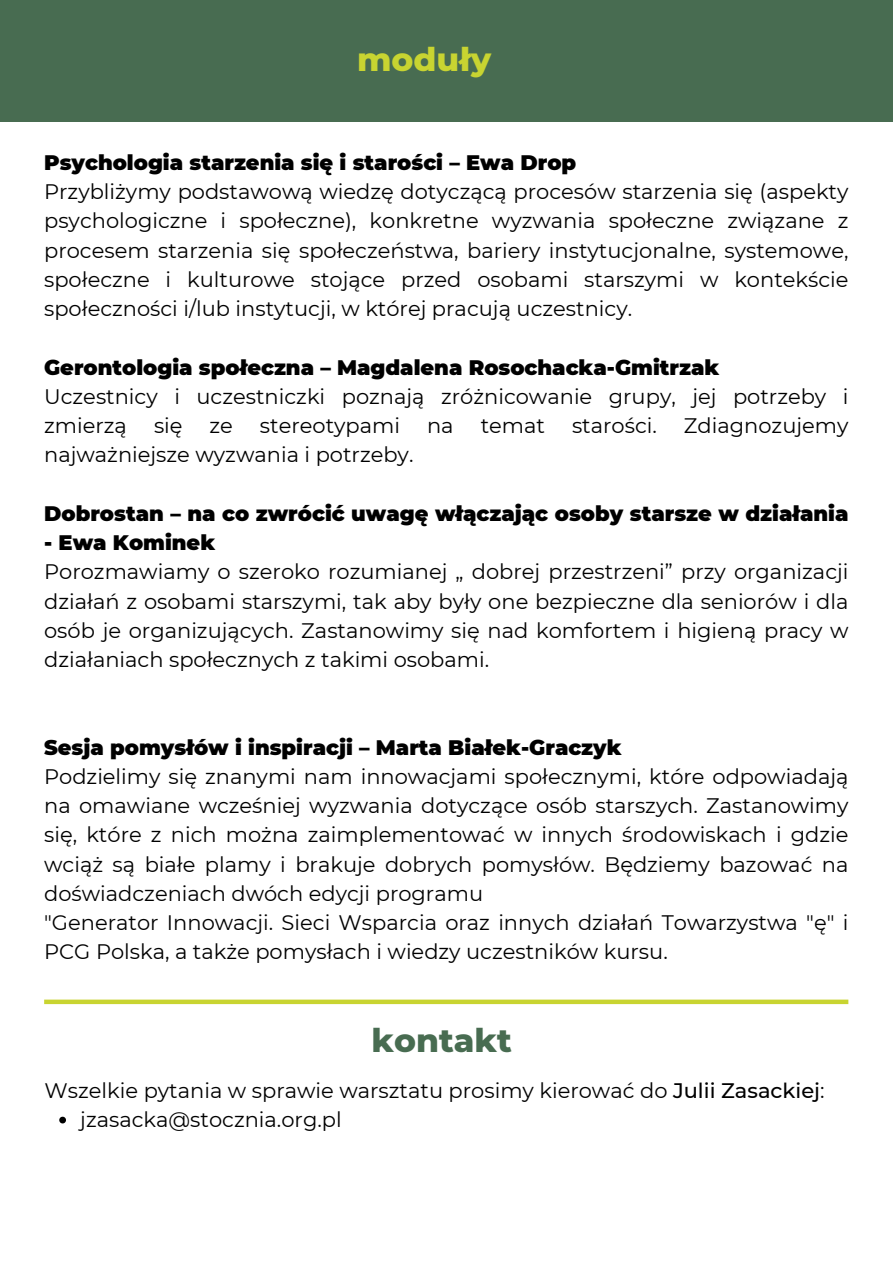
<style>
.page{position:relative;width:893px;height:1264px;background:#fff}
.page>*{position:absolute;margin:0;border:0;box-sizing:border-box;transform-origin:0 0}
.t1{font:800 33px "Montserrat";color:#486c51}
.t2{font:800 33px "Montserrat";color:#c8d431}
.t3{font:21px/29.2px "Montserrat";color:#000;text-align:justify}
.t4{font:900 21px "Montserrat";color:#000}
.s1{font-weight:500}
</style>
<div class="page">
<div style="left:0;top:0;width:892px;height:121px;background:#486c51"></div>
<div style="left:44px;top:999px;width:804px;height:5px;background:#c8d431"></div>
<svg style="left:59px;top:1116px;width:7px;height:7px"></svg>
<p class="t2" style="left:357px;top:39px;width:136px">moduły</p>
<p class="t4" style="left:44px;top:149px;width:533px">Psychologia starzenia się i starości – Ewa Drop</p>
<p class="t3" style="left:44px;top:177px;width:805px">Przybliżymy podstawową wiedzę dotyczącą procesów starzenia się (aspekty psychologiczne i społeczne), konkretne wyzwania społeczne związane z procesem starzenia się społeczeństwa, bariery instytucjonalne, systemowe, społeczne i kulturowe stojące przed osobami starszymi w kontekście społeczności i/lub instytucji, w której pracują uczestnicy.</p>
<p class="t4" style="left:44px;top:354px;width:676px">Gerontologia społeczna – Magdalena Rosochacka-Gmitrzak</p>
<p class="t3" style="left:44px;top:381px;width:805px">Uczestnicy i uczestniczki poznają zróżnicowanie grupy, jej potrzeby i zmierzą</p>
<p class="t3" style="left:154px;top:411px;width:30px">się</p>
<p class="t3" style="left:209px;top:411px;width:25px">ze</p>
<p class="t3" style="left:260px;top:411px;width:142px">stereotypami</p>
<p class="t3" style="left:427px;top:411px;width:28px">na</p>
<p class="t3" style="left:480px;top:411px;width:66px">temat</p>
<p class="t3" style="left:572px;top:411px;width:86px">starości.</p>
<p class="t3" style="left:684px;top:411px;width:166px">Zdiagnozujemy</p>
<p class="t3" style="left:44px;top:440px;width:371px">najważniejsze wyzwania i potrzeby.</p>
<p class="t4" style="left:44px;top:500px;width:805px">Dobrostan – na co zwrócić uwagę włączając osoby starsze w działania</p>
<p class="t4" style="left:44px;top:529px;width:173px">- Ewa Kominek</p>
<p class="t3" style="left:44px;top:557px;width:805px">Porozmawiamy o szeroko rozumianej „ dobrej przestrzeni” przy organizacji działań z osobami starszymi, tak aby były one bezpieczne dla seniorów i dla osób je organizujących. Zastanowimy się nad komfortem i higieną pracy w działaniach społecznych z takimi osobami.</p>
<p class="t4" style="left:44px;top:734px;width:579px">Sesja pomysłów i inspiracji – Marta Białek-Graczyk</p>
<p class="t3" style="left:44px;top:761px;width:805px">Podzielimy się znanymi nam innowacjami społecznymi, które odpowiadają na omawiane wcześniej wyzwania dotyczące osób starszych. Zastanowimy się, które z nich można zaimplementować w innych środowiskach i gdzie wciąż są białe plamy i brakuje dobrych pomysłów. Będziemy bazować na doświadczeniach dwóch edycji programu</p>
<p class="t3" style="left:44px;top:908px;width:805px">"Generator Innowacji. Sieci Wsparcia oraz innych działań Towarzystwa "ę" i<br>PCG Polska, a także pomysłach i wiedzy uczestników kursu.</p>
<p class="t1" style="left:371px;top:1019px;width:142px">kontakt</p>
<p class="t3" style="left:45px;top:1075px;width:781px">Wszelkie pytania w sprawie warsztatu prosimy kierować do <span class="s1">Julii Zasackiej</span>:</p>
<p class="t3" style="left:80px;top:1104px;width:263px">jzasacka@stocznia.org.pl</p>
</div>
